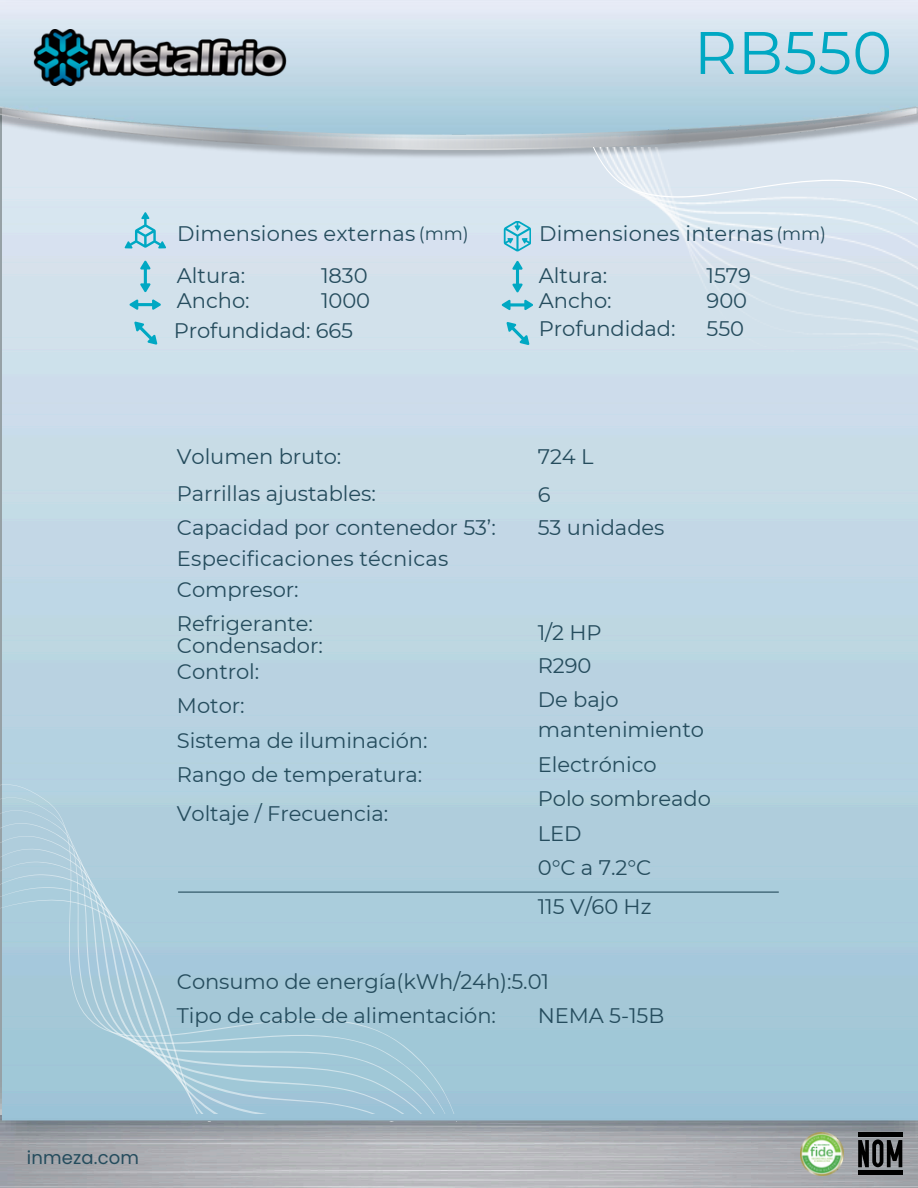
<style>
.page{position:relative;width:918px;height:1188px;background:#fff}
.page>*{position:absolute;margin:0;border:0;box-sizing:border-box;transform-origin:0 0}
.t1{font:60px "Montserrat";letter-spacing:.01em;color:#00a8c3}
.t2{font:21.15px "Montserrat";color:#254c5d}
.t3{font:21px/24.8px "Montserrat";letter-spacing:-.005em;color:#254c5d}
.t4{font:18px "Poppins";letter-spacing:.01em;color:#254c5d}
.t5{font:18px "Montserrat";color:#254c5d}
</style>
<div class="page">
<img style="left:0;top:174px;width:918px;height:1014px">
<img style="left:2px;top:174px;width:916px;height:947px">
<img style="left:0;top:0;width:918px;height:96px">
<img style="left:34px;top:30px;width:253px;height:55px">
<svg style="left:0;top:777px;width:475px;height:344px;background:#a9cbda"></svg>
<img style="left:577px;top:147px;width:340px;height:265px">
<svg style="left:593px;top:147px;width:324px;height:54px;background:#dde6ef"></svg>
<hr style="left:858px;top:1133px;width:45px;height:4px;background:#000">
<hr style="left:858px;top:1171px;width:45px;height:4px;background:#000">
<svg style="left:858px;top:1139px;width:44px;height:28px"></svg>
<img style="left:800px;top:1133px;width:43px;height:42px">
<svg style="left:125px;top:212px;width:41px;height:36px"></svg>
<svg style="left:140px;top:261px;width:11px;height:31px"></svg>
<svg style="left:129px;top:299px;width:32px;height:11px"></svg>
<svg style="left:134px;top:321px;width:23px;height:24px"></svg>
<hr style="left:178px;top:892px;width:601px;height:1px;background:#254c5d">
<svg style="left:512px;top:261px;width:11px;height:32px"></svg>
<svg style="left:502px;top:300px;width:31px;height:10px"></svg>
<svg style="left:506px;top:322px;width:23px;height:23px"></svg>
<svg style="left:504px;top:220px;width:27px;height:31px"></svg>
<p class="t1" style="left:694px;top:16px;width:200px">RB550</p>
<h3 class="t3" style="left:177px;top:221px;width:240px">Dimensiones externas</h3>
<p class="t5" style="left:419px;top:223px;width:51px">(mm)</p>
<h3 class="t3" style="left:539px;top:222px;width:236px">Dimensiones internas</h3>
<h3 class="t5" style="left:776px;top:223px;width:51px">(mm)</h3>
<p class="t3" style="left:177px;top:263px;width:74px">Altura:<br>Ancho:</p>
<p class="t3" style="left:321px;top:263px;width:51px">1830<br>1000</p>
<p class="t3" style="left:174px;top:318px;width:181px">Profundidad: 665</p>
<p class="t3" style="left:539px;top:263px;width:74px">Altura:<br>Ancho:</p>
<p class="t3" style="left:539px;top:316px;width:138px">Profundidad:</p>
<p class="t3" style="left:707px;top:263px;width:46px">1579<br>900</p>
<p class="t3" style="left:707px;top:316px;width:39px">550</p>
<p class="t3" style="left:177px;top:438px;width:200px;line-height:37.2px">Volumen bruto:<br>Parrillas ajustables:</p>
<p class="t3" style="left:177px;top:512px;width:320px;line-height:30.9px">Capacidad por contenedor 53’:<br>Especificaciones técnicas<br>Compresor:</p>
<p class="t3" style="left:177px;top:612px;width:147px;line-height:22.5px">Refrigerante:<br>Condensador:</p>
<p class="t3" style="left:177px;top:655px;width:252px;line-height:34.2px">Control:<br>Motor:<br>Sistema de iluminación:<br>Rango de temperatura:</p>
<p class="t3" style="left:177px;top:801px;width:213px">Voltaje / Frecuencia:</p>
<p class="t3" style="left:538px;top:438px;width:57px;line-height:37.2px">724 L<br>6</p>
<p class="t3" style="left:538px;top:515px;width:128px">53 unidades</p>
<p class="t3" style="left:538px;top:615px;width:82px;line-height:33.8px">1/2 HP<br>R290<br>De bajo</p>
<p class="t3" style="left:538px;top:713px;width:175px;line-height:34.5px">mantenimiento<br>Electrónico<br>Polo sombreado<br>LED</p>
<p class="t2" style="left:538px;top:854px;width:115px">0°C a 7.2°C</p>
<p class="t3" style="left:538px;top:894px;width:115px">115 V/60 Hz</p>
<p class="t3" style="left:177px;top:969px;width:374px">Consumo de energía(kWh/24h):5.01</p>
<p class="t3" style="left:177px;top:1003px;width:321px">Tipo de cable de alimentación:</p>
<h3 class="t3" style="left:538px;top:1004px;width:128px">NEMA 5-15B</h3>
<h3 class="t4" style="left:27px;top:1145px;width:114px">inmeza.com</h3>
</div>
